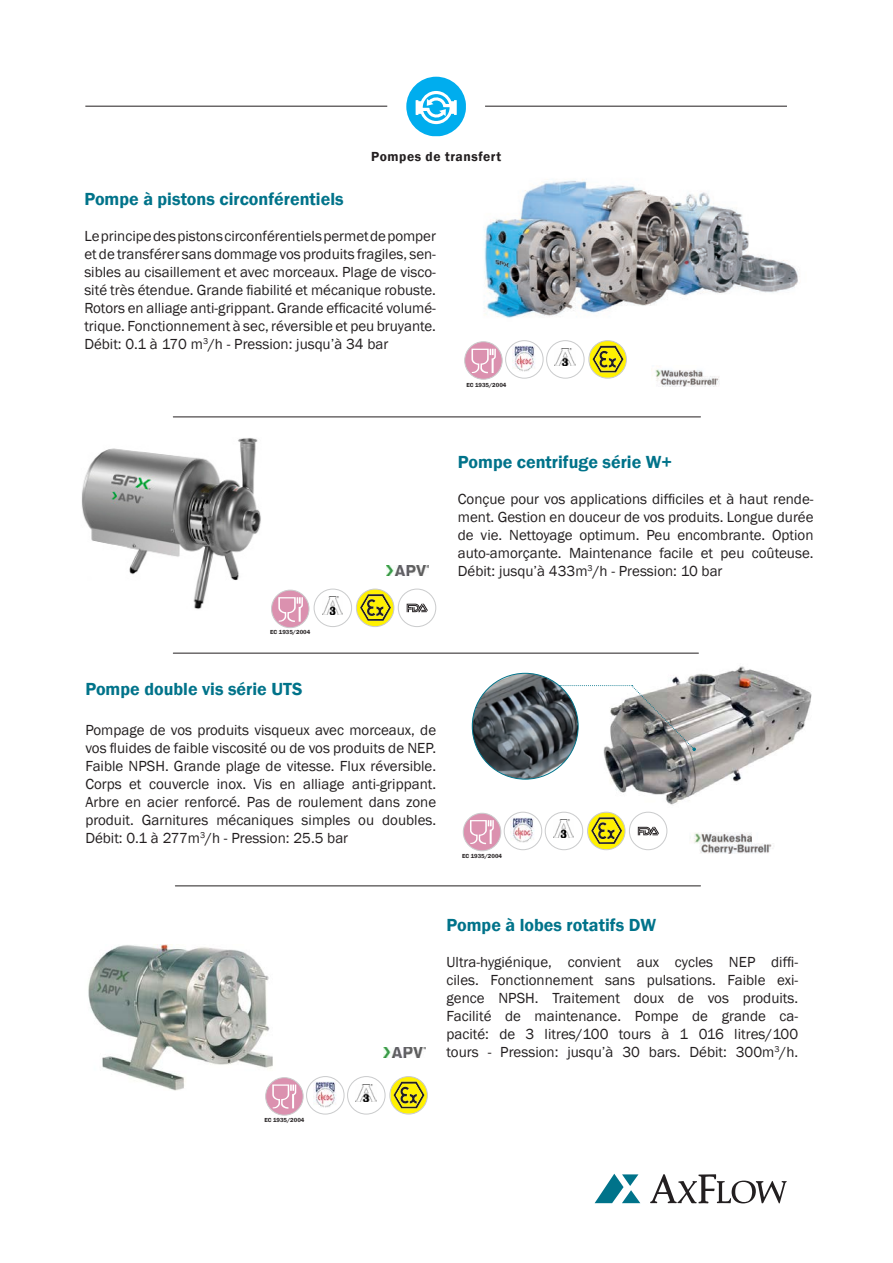
<style>
.page{position:relative;width:893px;height:1263px;background:#fff}
.page>*{position:absolute;margin:0;border:0;box-sizing:border-box;transform-origin:0 0}
.t1{font:600 18px "Franklin Gothic";color:#00738a}
.t2{font:15px/18px "Franklin Gothic";color:#231f20;text-align:justify}
.t3{font:600 13.5px "Franklin Gothic";letter-spacing:.04em;color:#231f20}
.t4{font:600 6px "Franklin Gothic";color:#231f20}
</style>
<div class="page">
<svg style="left:595px;top:1174px;width:45px;height:29px"></svg>
<svg style="left:650px;top:1174px;width:137px;height:29px"></svg>
<hr style="left:173px;top:416px;width:527px;height:1px;background:#231f20">
<hr style="left:173px;top:653px;width:525px;height:1px;background:#231f20">
<img style="left:81px;top:438px;width:180px;height:171px">
<img style="left:603px;top:666px;width:209px;height:139px">
<img style="left:690px;top:833px;width:83px;height:21px">
<img style="left:651px;top:369px;width:69px;height:17px">
<img style="left:512px;top:346px;width:23px;height:25px">
<svg style="left:466px;top:343px;width:35px;height:35px"></svg>
<div style="left:464px;top:341px;width:39px;height:39px;border:1px solid #cacbcc;border-radius:50%"></div>
<div style="left:505px;top:340px;width:38px;height:39px;border:1px solid #cacbcc;border-radius:50%"></div>
<img style="left:555px;top:348px;width:20px;height:18px">
<div style="left:546px;top:340px;width:38px;height:39px;border:1px solid #cacbcc;border-radius:50%"></div>
<svg style="left:589px;top:341px;width:37px;height:37px"></svg>
<svg style="left:593px;top:346px;width:30px;height:26px"></svg>
<div style="left:588px;top:340px;width:39px;height:39px;border:1px solid #cacbcc;border-radius:50%"></div>
<img style="left:511px;top:817px;width:23px;height:26px">
<svg style="left:463px;top:813px;width:38px;height:38px"></svg>
<svg style="left:470px;top:820px;width:24px;height:24px"></svg>
<div style="left:463px;top:813px;width:38px;height:38px;border:1px solid #cacbcc;border-radius:50%"></div>
<div style="left:504px;top:812px;width:38px;height:38px;border:1px solid #cacbcc;border-radius:50%"></div>
<img style="left:554px;top:820px;width:20px;height:17px">
<div style="left:545px;top:812px;width:38px;height:38px;border:1px solid #cacbcc;border-radius:50%"></div>
<svg style="left:588px;top:812px;width:37px;height:37px"></svg>
<svg style="left:591px;top:817px;width:31px;height:27px"></svg>
<div style="left:587px;top:812px;width:38px;height:38px;border:1px solid #cacbcc;border-radius:50%"></div>
<svg style="left:638px;top:827px;width:21px;height:8px"></svg>
<div style="left:629px;top:812px;width:38px;height:38px;border:1px solid #cacbcc;border-radius:50%"></div>
<svg style="left:271px;top:590px;width:38px;height:38px"></svg>
<div style="left:271px;top:590px;width:38px;height:38px;border:1px solid #cacbcc;border-radius:50%"></div>
<img style="left:322px;top:597px;width:21px;height:17px">
<div style="left:314px;top:589px;width:38px;height:38px;border:1px solid #cacbcc;border-radius:50%"></div>
<svg style="left:357px;top:589px;width:37px;height:37px"></svg>
<svg style="left:360px;top:594px;width:31px;height:27px"></svg>
<div style="left:356px;top:589px;width:38px;height:38px;border:1px solid #cacbcc;border-radius:50%"></div>
<svg style="left:407px;top:604px;width:21px;height:8px"></svg>
<div style="left:398px;top:589px;width:38px;height:38px;border:1px solid #cacbcc;border-radius:50%"></div>
<img style="left:386px;top:565px;width:42px;height:10px">
<img style="left:484px;top:179px;width:314px;height:139px">
<img style="left:472px;top:673px;width:106px;height:106px;border-radius:53px">
<svg style="left:559px;top:685px;width:137px;height:66px"></svg>
<svg style="left:406px;top:77px;width:60px;height:59px"></svg>
<hr style="left:85px;top:106px;width:302px;height:1px;background:#231f20">
<hr style="left:485px;top:106px;width:302px;height:1px;background:#231f20">
<img style="left:88px;top:944px;width:185px;height:147px">
<img style="left:313px;top:1081px;width:23px;height:26px">
<svg style="left:266px;top:1077px;width:37px;height:38px"></svg>
<svg style="left:272px;top:1084px;width:24px;height:25px"></svg>
<div style="left:265px;top:1077px;width:39px;height:38px;border:1px solid #cacbcc;border-radius:50%"></div>
<div style="left:306px;top:1076px;width:38px;height:38px;border:1px solid #cacbcc;border-radius:50%"></div>
<img style="left:356px;top:1084px;width:20px;height:17px">
<div style="left:347px;top:1076px;width:38px;height:38px;border:1px solid #cacbcc;border-radius:50%"></div>
<svg style="left:390px;top:1077px;width:37px;height:37px"></svg>
<svg style="left:394px;top:1082px;width:30px;height:26px"></svg>
<div style="left:389px;top:1076px;width:39px;height:38px;border:1px solid #cacbcc;border-radius:50%"></div>
<img style="left:384px;top:1047px;width:41px;height:10px">
<hr style="left:175px;top:885px;width:525px;height:1px;background:#231f20">
<p class="t3" style="left:371px;top:148px;width:131px">Pompes de transfert</p>
<p class="t1" style="left:84px;top:188px;width:261px">Pompe à pistons circonférentiels</p>
<p class="t2" style="left:84px;top:228px;width:353px">Le principe des pistons circonférentiels permet de pomper et de transférer sans dommage vos produits fragiles, sen&shy;sibles au cisaillement et avec morceaux. Plage de visco&shy;sité très étendue. Grande fiabilité et mécanique robuste.<br>Rotors en alliage anti-grippant. Grande efficacité volumé&shy;trique. Fonctionnement à sec, réversible et peu bruyante.<br>Débit: 0.1 à 170 m<sup>3</sup>/h - Pression: jusqu’à 34 bar</p>
<p class="t4" style="left:466px;top:381px;width:42px">EC 1935/2004</p>
<p class="t4" style="left:270px;top:629px;width:42px">EC 1935/2004</p>
<p class="t1" style="left:85px;top:678px;width:219px">Pompe double vis série UTS</p>
<p class="t2" style="left:85px;top:721px;width:352px">Pompage de vos produits visqueux avec morceaux, de vos fluides de faible viscosité ou de vos produits de NEP.<br>Faible NPSH. Grande plage de vitesse. Flux réversible.<br>Corps et couvercle inox. Vis en alliage anti-grippant.<br>Arbre en acier renforcé. Pas de roulement dans zone produit. Garnitures mécaniques simples ou doubles.<br>Débit: 0.1 à 277m<sup>3</sup>/h - Pression: 25.5 bar</p>
<p class="t1" style="left:458px;top:451px;width:216px">Pompe centrifuge série W+</p>
<p class="t2" style="left:458px;top:490px;width:357px">Conçue pour vos applications difficiles et à haut rende&shy;ment. Gestion en douceur de vos produits. Longue durée de vie. Nettoyage optimum. Peu encombrante. Option auto-amorçante. Maintenance facile et peu coûteuse.<br>Débit: jusqu’à 433m<sup>3</sup>/h - Pression: 10 bar</p>
<p class="t4" style="left:462px;top:852px;width:42px">EC 1935/2004</p>
<p class="t4" style="left:264px;top:1116px;width:42px">EC 1935/2004</p>
<p class="t1" style="left:446px;top:913px;width:211px">Pompe à lobes rotatifs DW</p>
<p class="t2" style="left:446px;top:953px;width:353px">Ultra-hygiénique, convient aux cycles NEP diffi&shy;ciles. Fonctionnement sans pulsations. Faible exi&shy;gence NPSH. Traitement doux de vos produits.<br>Facilité de maintenance. Pompe de grande ca&shy;pacité: de 3 litres/100 tours à 1 016 litres/100 tours - Pression: jusqu’à 30 bars. Débit: 300m<sup>3</sup>/h.</p>
</div>
